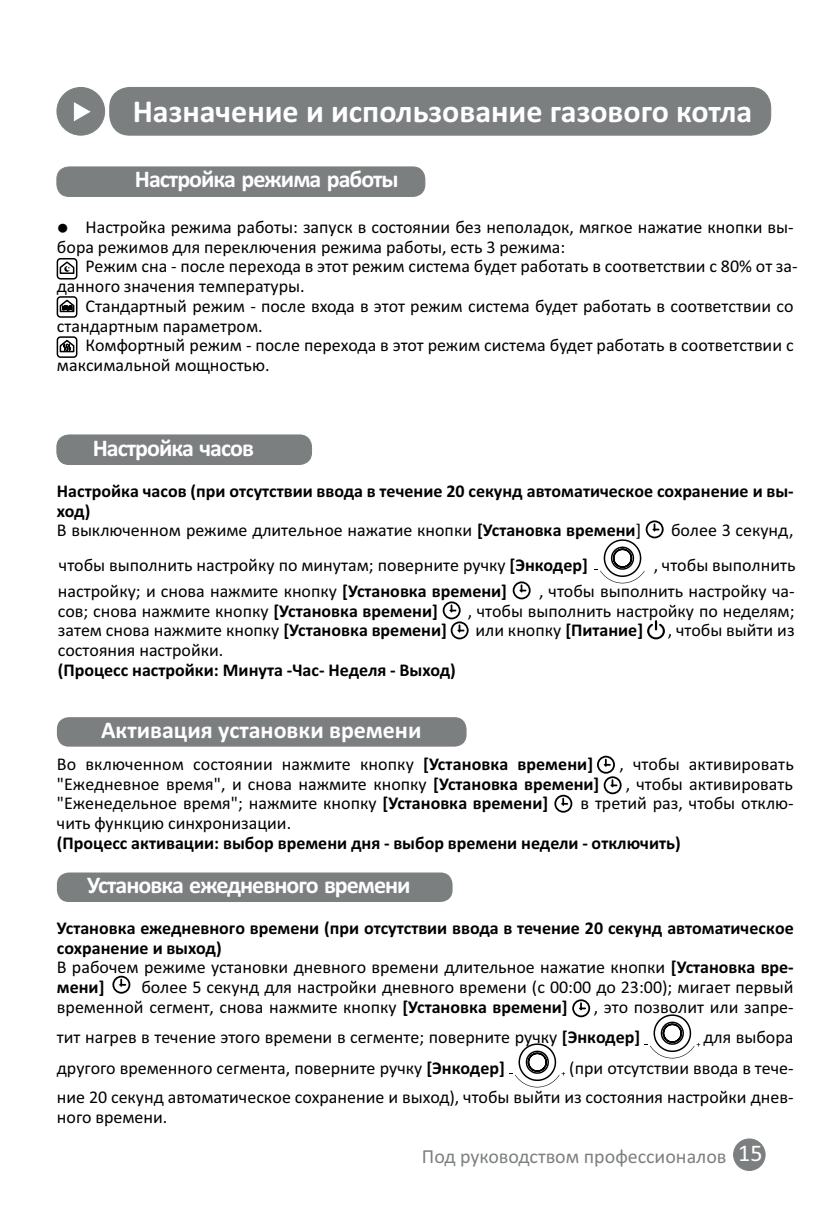
<style>
.page{position:relative;width:838px;height:1224px;background:#fff}
.page>*{position:absolute;margin:0;border:0;box-sizing:border-box;transform-origin:0 0}
.t1{font:700 32px "Calibri";color:#fff}
.t2{font:700 24px "Calibri";letter-spacing:-.04em;color:#fff}
.t3{font:700 24px "Calibri";color:#fff}
.t4{font:24px "Calibri";color:#fff}
.t5{font:20px "Calibri";color:#7c7f80}
.t6{font:18px/19.8px "Calibri";color:#000002}
.t7{font:700 18px/19.8px "Calibri";color:#000002}
.s1{font-weight:400}
.s2{font-weight:700}
</style>
<div class="page">
<div style="left:734px;top:1139px;width:31px;height:31px;background:#7c7f80;border-radius:50%"></div>
<div style="left:733px;top:1138px;width:33px;height:33px;border:1px solid #7c7f80;border-radius:50%"></div>
<div style="left:110px;top:87px;width:661px;height:48px;background:#7c7f80;border-radius:20px"></div>
<div style="left:109px;top:87px;width:662px;height:48px;border:1px solid #7c7f80;border-radius:20px"></div>
<div style="left:57px;top:87px;width:48px;height:48px;background:#7c7f80;border-radius:50%"></div>
<div style="left:57px;top:87px;width:48px;height:48px;border:1px solid #7c7f80;border-radius:50%"></div>
<svg style="left:73px;top:102px;width:18px;height:19px"></svg>
<div style="left:57px;top:258px;width:20px;height:22px;border:2px solid #000002;border-radius:3px"></div>
<svg style="left:59px;top:260px;width:16px;height:15px"></svg>
<div style="left:57px;top:296px;width:20px;height:22px;border:2px solid #000002;border-radius:3px"></div>
<svg style="left:59px;top:298px;width:16px;height:15px"></svg>
<div style="left:57px;top:336px;width:20px;height:22px;border:2px solid #000002;border-radius:3px"></div>
<svg style="left:59px;top:339px;width:16px;height:14px"></svg>
<svg style="left:112px;top:976px;width:18px;height:18px"></svg>
<svg style="left:572px;top:999px;width:18px;height:18px"></svg>
<svg style="left:644px;top:1014px;width:56px;height:44px"></svg>
<svg style="left:509px;top:1043px;width:56px;height:44px"></svg>
<svg style="left:597px;top:756px;width:25px;height:38px"></svg>
<svg style="left:554px;top:795px;width:18px;height:18px"></svg>
<svg style="left:595px;top:520px;width:69px;height:63px"></svg>
<svg style="left:647px;top:620px;width:18px;height:19px"></svg>
<div style="left:57px;top:167px;width:368px;height:29px;background:#7c7f80;border-radius:12px"></div>
<div style="left:57px;top:167px;width:368px;height:30px;border:1px solid #7c7f80;border-radius:12px"></div>
<div style="left:57px;top:435px;width:255px;height:29px;background:#7c7f80;border-radius:12px"></div>
<div style="left:57px;top:435px;width:255px;height:30px;border:1px solid #7c7f80;border-radius:12px"></div>
<div style="left:57px;top:717px;width:410px;height:30px;background:#7c7f80;border-radius:12px"></div>
<div style="left:57px;top:873px;width:396px;height:29px;background:#7c7f80;border-radius:12px"></div>
<svg style="left:513px;top:581px;width:18px;height:18px"></svg>
<svg style="left:443px;top:601px;width:26px;height:38px"></svg>
<h1 class="t1" style="left:133px;top:98px;width:621px">Назначение и использование газового котла</h1>
<h2 class="t2" style="left:135px;top:169px;width:265px">Настройка режима работы</h2>
<p class="t6" style="left:57px;top:218px;width:738px;text-indent:29px">Настройка режима работы: запуск в состоянии без неполадок, мягкое нажатие кнопки вы&shy;бора режимов для переключения режима работы, есть 3 режима:</p>
<p class="t6" style="left:57px;top:258px;width:742px;text-indent:29px">Режим сна - после перехода в этот режим система будет работать в соответствии с 80% от за&shy;данного значения температуры.</p>
<p class="t6" style="left:57px;top:297px;width:738px;text-indent:29px">Стандартный режим - после входа в этот режим система будет работать в соответствии со стандартным параметром.</p>
<p class="t6" style="left:57px;top:337px;width:738px;text-indent:29px">Комфортный режим - после перехода в этот режим система будет работать в соответствии с максимальной мощностью.</p>
<h2 class="t2" style="left:93px;top:438px;width:163px">Настройка часов</h2>
<p class="t7" style="left:57px;top:482px;width:738px">Настройка часов (при отсутствии ввода в течение 20 секунд автоматическое сохранение и вы&shy;ход)<br><span class="s1">В выключенном режиме длительное нажатие кнопки</span> [Установка времени<span class="s1">]</span></p>
<p class="t6" style="left:671px;top:522px;width:124px">более 3 секунд,</p>
<p class="t6" style="left:59px;top:557px;width:531px">чтобы выполнить настройку по минутам; поверните ручку <span class="s2">[Энкодер]</span></p>
<p class="t6" style="left:654px;top:557px;width:143px">, чтобы выполнить</p>
<p class="t6" style="left:58px;top:582px;width:451px">настройку; и снова нажмите кнопку <span class="s2">[Установка времени]</span></p>
<p class="t6" style="left:539px;top:582px;width:257px">, чтобы выполнить настройку ча-</p>
<p class="t6" style="left:58px;top:602px;width:382px">сов; снова нажмите кнопку <span class="s2">[Установка времени]</span></p>
<p class="t6" style="left:468px;top:602px;width:328px">, чтобы выполнить настройку по неделям;</p>
<p class="t6" style="left:58px;top:622px;width:391px">затем снова нажмите кнопку <span class="s2">[Установка времени]</span></p>
<p class="t6" style="left:475px;top:622px;width:169px">или кнопку <span class="s2">[Питание]</span></p>
<p class="t6" style="left:668px;top:622px;width:128px">, чтобы выйти из</p>
<p class="t6" style="left:58px;top:642px;width:167px">состояния настройки.</p>
<p class="t7" style="left:58px;top:661px;width:400px">(Процесс настройки: Минута -Час- Неделя - Выход)</p>
<h2 class="t3" style="left:101px;top:720px;width:322px">Активация установки времени</h2>
<p class="t6" style="left:57px;top:755px;width:538px">Во включенном состоянии нажмите кнопку <span class="s2">[Установка времени]</span></p>
<p class="t6" style="left:619px;top:755px;width:176px">, чтобы активировать</p>
<p class="t6" style="left:57px;top:775px;width:544px">"Ежедневное время", и снова нажмите кнопку <span class="s2">[Установка времени]</span></p>
<p class="t6" style="left:626px;top:775px;width:169px">, чтобы активировать</p>
<p class="t6" style="left:57px;top:795px;width:493px">"Еженедельное время"; нажмите кнопку <span class="s2">[Установка времени]</span></p>
<p class="t6" style="left:581px;top:795px;width:215px">в третий раз, чтобы отклю-</p>
<p class="t6" style="left:57px;top:815px;width:236px">чить функцию синхронизации.</p>
<p class="t7" style="left:57px;top:834px;width:625px">(Процесс активации: выбор времени дня - выбор времени недели - отключить)</p>
<h2 class="t2" style="left:87px;top:875px;width:325px">Установка ежедневного времени</h2>
<p class="t7" style="left:57px;top:919px;width:738px">Установка ежедневного времени (при отсутствии ввода в течение 20 секунд автоматическое сохранение и выход)<br><span class="s1">В рабочем режиме установки дневного времени длительное нажатие кнопки</span> [Установка вре&shy;мени]</p>
<p class="t6" style="left:57px;top:979px;width:738px;text-indent:84px">более 5 секунд для настройки дневного времени (с 00:00 до 23:00); мигает первый временной сегмент, снова нажмите кнопку <span class="s2">[Установка времени]</span></p>
<p class="t6" style="left:57px;top:993px;width:738px;line-height:30px;text-indent:537px">, это позволит или запре&shy;тит нагрев в течение этого времени в сегменте; поверните ручку <span class="s2">[Энкодер]</span></p>
<p class="t6" style="left:703px;top:1028px;width:92px">для выбора</p>
<p class="t6" style="left:57px;top:1055px;width:738px;line-height:29px;text-align:right">(при отсутствии ввода в тече-<br>ние 20 секунд автоматическое сохранение и выход), чтобы выйти из состояния настройки днев-</p>
<p class="t6" style="left:57px;top:1108px;width:112px">ного времени.</p>
<p class="t6" style="left:57px;top:1060px;width:450px">другого временного сегмента, поверните ручку <span class="s2">[Энкодер]</span></p>
<p class="t5" style="left:422px;top:1148px;width:306px">Под руководством профессионалов</p>
<h2 class="t4" style="left:738px;top:1143px;width:26px">15</h2>
</div>
